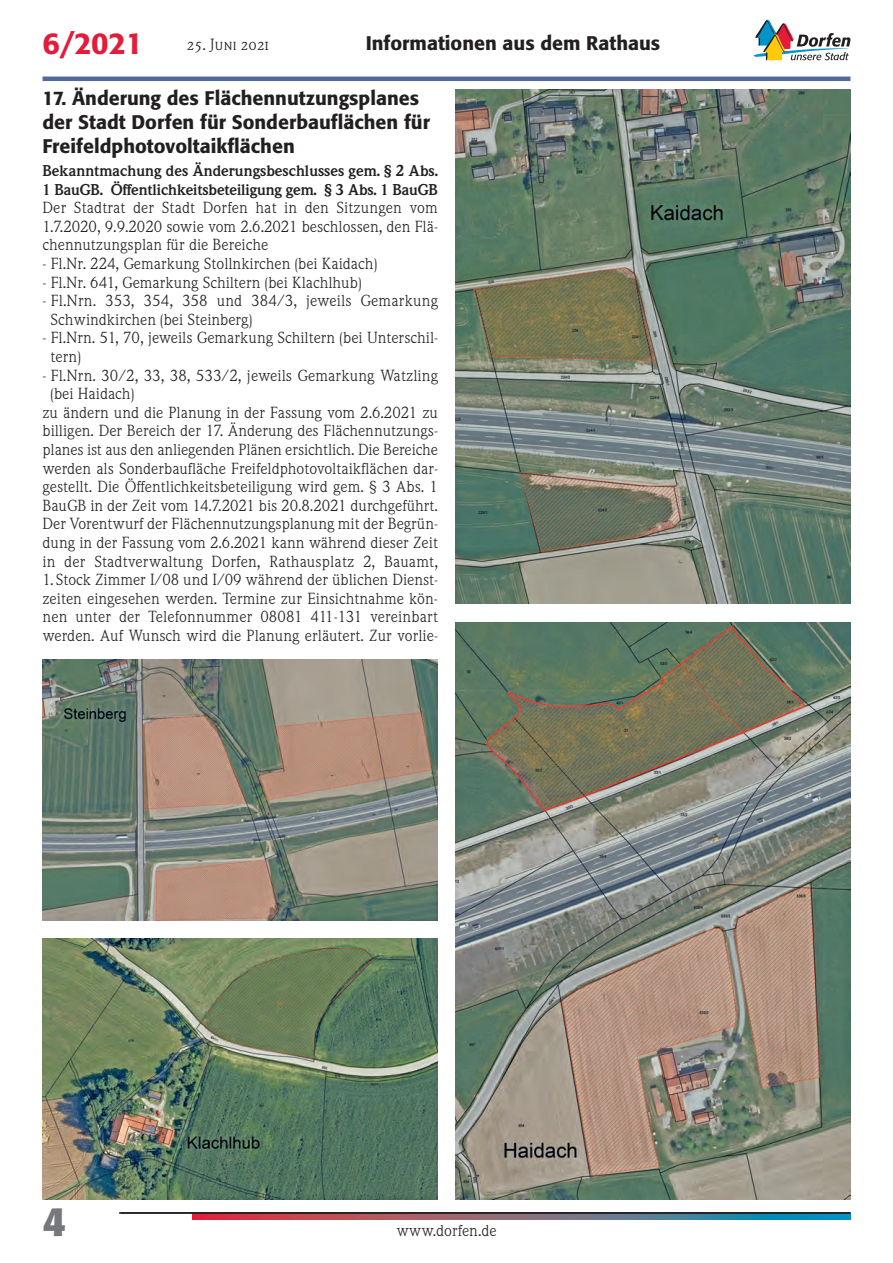
<style>
.page{position:relative;width:893px;height:1263px;background:#fff}
.page>*{position:absolute;margin:0;border:0;box-sizing:border-box;transform-origin:0 0}
.t1{font:700 40.5px "Formata";color:#76787b}
.t2{font:500 30px "Formata";color:#e41c3b}
.t3{font:500 19.5px/24px "Formata";color:#231f20}
.t4{font:15px/18.6px "Weidemann SB";color:#231f20;text-align:justify}
.t5{font:700 15px/18.6px "Weidemann SB";color:#231f20}
.t6{font:15px "Weidemann SB Caps";color:#231f20}
</style>
<div class="page">
<svg style="left:754px;top:20px;width:96px;height:40px"></svg>
<svg style="left:192px;top:1214px;width:658px;height:5px;background:#7c697d"></svg>
<hr style="left:119px;top:1212px;width:731px;height:2px;background:#231f20">
<hr style="left:43px;top:77px;width:807px;height:4px;background:#54679e">
<img style="left:455px;top:89px;width:395px;height:515px">
<img style="left:43px;top:939px;width:395px;height:260px">
<img style="left:43px;top:660px;width:395px;height:260px">
<img style="left:455px;top:622px;width:395px;height:577px">
<h2 class="t2" style="left:43px;top:30px;width:102px">6/2021</h2>
<p class="t6" style="left:187px;top:36px;width:84px">25. Juni 2021</p>
<h3 class="t3" style="left:366px;top:33px;width:296px">Informationen aus dem Rathaus</h3>
<h3 class="t3" style="left:43px;top:88px;width:389px">17. Änderung des Flächennutzungsplanes der Stadt Dorfen für Sonderbauflächen für<br>Freifeldphotovoltaikflächen</h3>
<p class="t5" style="left:43px;top:161px;width:397px">Bekanntmachung des Änderungsbeschlusses gem. § 2 Abs.<br>1 BauGB. Öffentlichkeitsbeteiligung gem. § 3 Abs. 1 BauGB</p>
<p class="t4" style="left:43px;top:199px;width:397px">Der Stadtrat der Stadt Dorfen hat in den Sitzungen vom 1.7.2020, 9.9.2020 sowie vom 2.6.2021 beschlossen, den Flä&shy;chennutzungsplan für die Bereiche</p>
<p class="t4" style="left:43px;top:254px;width:336px">- Fl.Nr. 224, Gemarkung Stollnkirchen (bei Kaidach)</p>
<p class="t4" style="left:43px;top:273px;width:320px">- Fl.Nr. 641, Gemarkung Schiltern (bei Klachlhub)</p>
<p class="t4" style="left:51px;top:292px;width:389px;text-indent:-8px">- Fl.Nrn. 353, 354, 358 und 384/3, jeweils Gemarkung<br>Schwindkirchen (bei Steinberg)</p>
<p class="t4" style="left:51px;top:329px;width:389px;text-indent:-8px">- Fl.Nrn. 51, 70, jeweils Gemarkung Schiltern (bei Unterschil&shy;tern)</p>
<p class="t4" style="left:43px;top:366px;width:397px">- Fl.Nrn. 30/2, 33, 38, 533/2, jeweils Gemarkung Watzling</p>
<p class="t4" style="left:51px;top:385px;width:85px">(bei Haidach)</p>
<p class="t4" style="left:43px;top:403px;width:397px">zu ändern und die Planung in der Fassung vom 2.6.2021 zu</p>
<p class="t4" style="left:43px;top:422px;width:397px">billigen. Der Bereich der 17. Änderung des Flächennutzungs-</p>
<p class="t4" style="left:43px;top:440px;width:397px">planes ist aus den anliegenden Plänen ersichtlich. Die Bereiche</p>
<p class="t4" style="left:43px;top:459px;width:397px">werden als Sonderbaufläche Freifeldphotovoltaikflächen dar-</p>
<p class="t4" style="left:43px;top:478px;width:397px">gestellt. Die Öffentlichkeitsbeteiligung wird gem. § 3 Abs. 1</p>
<p class="t4" style="left:43px;top:496px;width:397px">BauGB in der Zeit vom 14.7.2021 bis 20.8.2021 durchgeführt.</p>
<p class="t4" style="left:43px;top:515px;width:397px">Der Vorentwurf der Flächennutzungsplanung mit der Begrün-</p>
<p class="t4" style="left:43px;top:533px;width:397px">dung in der Fassung vom 2.6.2021 kann während dieser Zeit</p>
<p class="t4" style="left:43px;top:552px;width:397px">in der Stadtverwaltung Dorfen, Rathausplatz 2, Bauamt,</p>
<p class="t4" style="left:43px;top:571px;width:397px">1. Stock Zimmer I/08 und I/09 während der üblichen Dienst&shy;zeiten eingesehen werden. Termine zur Einsichtnahme kön&shy;nen unter der Telefonnummer 08081 411-131 vereinbart werden. Auf Wunsch wird die Planung erläutert. Zur vorlie-</p>
<h1 class="t1" style="left:43px;top:1204px;width:25px">4</h1>
<p class="t4" style="left:396px;top:1222px;width:102px">www.dorfen.de</p>
</div>
